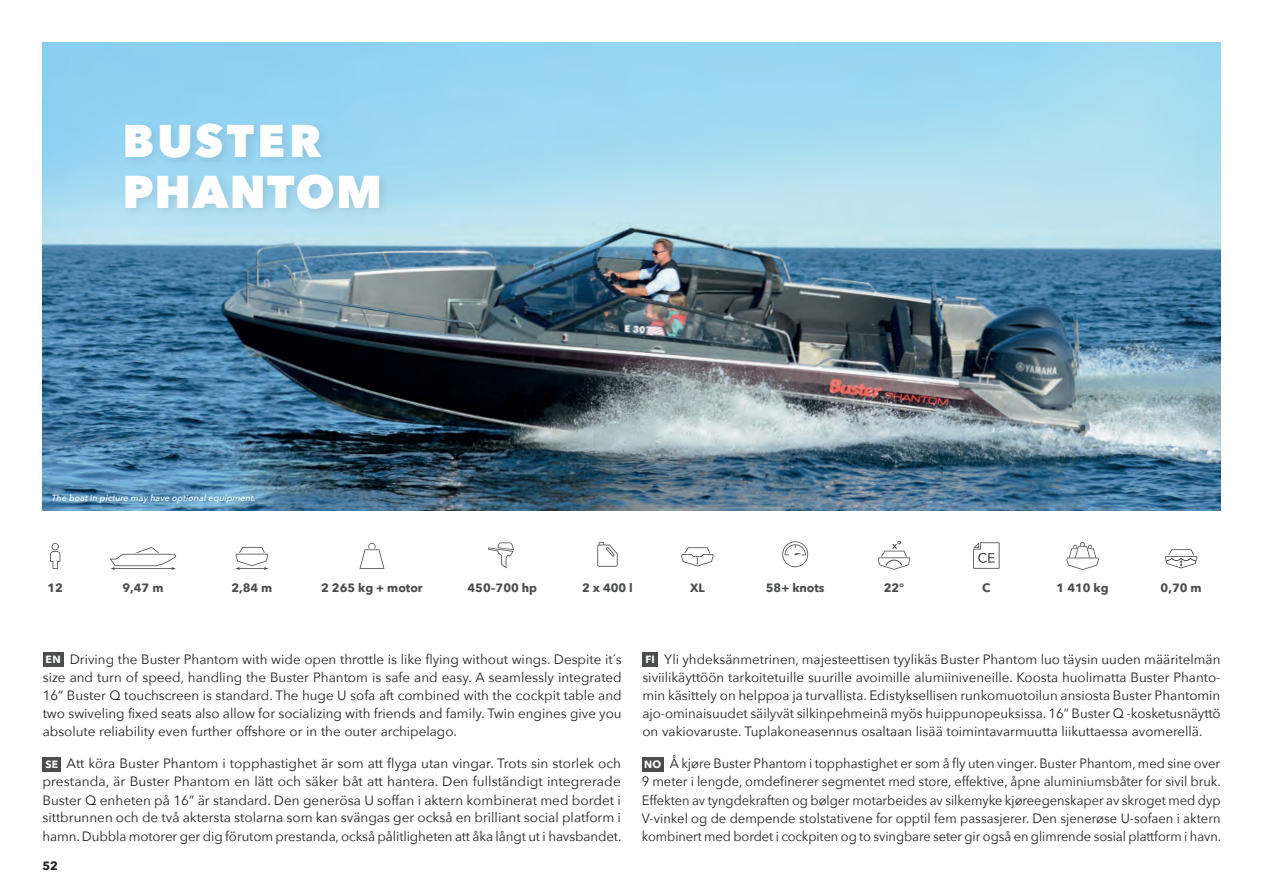
<style>
.page{position:relative;width:1263px;height:893px;background:#fff}
.page>*{position:absolute;margin:0;border:0;box-sizing:border-box;transform-origin:0 0}
.boat_name_2{font:800 45.75px "Avenir Next";letter-spacing:.035em;color:#fff}
.kaupallinen_teksti{font:13.5px/18px "Avenir Next";color:#231f20;text-align:justify}
.kaupallinen_teksti_NO{font:13.5px/18px "Avenir Next";letter-spacing:-.005em;color:#231f20;text-align:justify;scale:.96 1}
.kaupallinen_teksti_SE{font:13.5px/18px "Avenir Next";letter-spacing:-.01em;color:#231f20;text-align:justify}
.kaupallinen_teksti_EN{font:13.5px/18px "Avenir Next";color:#231f20;text-align:justify}
.gray_header_9_pt{font:700 12px "Avenir Next";color:#4b4c4d}
.t1{font:700 12px "Avenir Next";color:#231f20}
.boat_name{font:700 10.5px "Avenir Next";letter-spacing:.02em;color:#fff}
.Optional_equipment_-warning_text{font:italic 500 9px "Avenir Next";color:#fff}
</style>
<div class="page">
<img style="left:43px;top:43px;width:1177px;height:467px">
<svg style="left:110px;top:547px;width:66px;height:23px"></svg>
<svg style="left:235px;top:547px;width:33px;height:23px"></svg>
<svg style="left:359px;top:543px;width:25px;height:26px"></svg>
<svg style="left:488px;top:542px;width:26px;height:26px"></svg>
<svg style="left:597px;top:542px;width:21px;height:25px"></svg>
<svg style="left:681px;top:547px;width:32px;height:19px"></svg>
<svg style="left:782px;top:541px;width:26px;height:26px"></svg>
<svg style="left:50px;top:543px;width:10px;height:26px"></svg>
<svg style="left:878px;top:541px;width:32px;height:29px"></svg>
<svg style="left:1165px;top:549px;width:32px;height:19px"></svg>
<svg style="left:1066px;top:542px;width:33px;height:28px"></svg>
<div style="left:120px;top:118px;width:271px;height:102px;background:#231f20;opacity:.1"></div>
<div style="left:43px;top:652px;width:21px;height:14px;background:#4b4c4d"></div>
<div style="left:642px;top:757px;width:22px;height:14px;background:#4b4c4d"></div>
<div style="left:642px;top:652px;width:16px;height:14px;background:#4b4c4d"></div>
<div style="left:43px;top:757px;width:18px;height:15px;background:#4b4c4d"></div>
<svg style="left:973px;top:542px;width:26px;height:27px"></svg>
<p class="boat_name_2" style="left:122px;top:112px;width:201px">BUSTER</p>
<p class="boat_name_2" style="left:122px;top:163px;width:261px">PHANTOM</p>
<p class="Optional_equipment_-warning_text" style="left:52px;top:490px;width:206px">The boat in picture may have optional equipment.</p>
<p class="gray_header_9_pt" style="left:47px;top:580px;width:17px">12</p>
<p class="gray_header_9_pt" style="left:123px;top:580px;width:42px">9,47 m</p>
<p class="gray_header_9_pt" style="left:231px;top:580px;width:42px">2,84 m</p>
<p class="gray_header_9_pt" style="left:321px;top:580px;width:103px">2 265 kg + motor</p>
<p class="gray_header_9_pt" style="left:467px;top:580px;width:71px">450–700 hp</p>
<p class="gray_header_9_pt" style="left:582px;top:580px;width:52px">2 x 400 l</p>
<p class="gray_header_9_pt" style="left:690px;top:580px;width:16px">XL</p>
<p class="gray_header_9_pt" style="left:766px;top:580px;width:60px">58+ knots</p>
<p class="gray_header_9_pt" style="left:884px;top:580px;width:22px">22°</p>
<p class="gray_header_9_pt" style="left:982px;top:581px;width:10px">C</p>
<p class="gray_header_9_pt" style="left:1056px;top:580px;width:54px">1 410 kg</p>
<p class="gray_header_9_pt" style="left:1161px;top:580px;width:42px">0,70 m</p>
<p class="kaupallinen_teksti_EN" style="left:43px;top:650px;width:580px;text-indent:27px">Driving the Buster Phantom with wide open throttle is like flying without wings. Despite it´s size and turn of speed, handling the Buster Phantom is safe and easy. A seamlessly integrated 16” Buster Q touchscreen is standard. The huge U sofa aft combined with the cockpit table and two swiveling fixed seats also allow for socializing with friends and family. Twin engines give you absolute reliability even further offshore or in the outer archipelago.</p>
<p class="boat_name" style="left:46px;top:653px;width:17px">EN</p>
<p class="kaupallinen_teksti" style="left:642px;top:650px;width:580px;text-indent:22px">Yli yhdeksänmetrinen, majesteettisen tyylikäs Buster Phantom luo täysin uuden määritelmän siviilikäyttöön tarkoitetuille suurille avoimille alumiiniveneille. Koosta huolimatta Buster Phanto&shy;min käsittely on helppoa ja turvallista. Edistyksellisen runkomuotoilun ansiosta Buster Phantomin ajo-ominaisuudet säilyvät silkinpehmeinä myös huippunopeuksissa. 16” Buster Q -kosketusnäyttö on vakiovaruste. Tuplakoneasennus osaltaan lisää toimintavarmuutta liikuttaessa avomerellä.</p>
<p class="boat_name" style="left:645px;top:653px;width:11px">FI</p>
<p class="kaupallinen_teksti_SE" style="left:43px;top:755px;width:580px;text-indent:24px">Att köra Buster Phantom i topphastighet är som att flyga utan vingar. Trots sin storlek och prestanda, är Buster Phantom en lätt och säker båt att hantera. Den fullständigt integrerade Buster Q enheten på 16” är standard. Den generösa U soffan i aktern kombinerat med bordet i sittbrunnen och de två aktersta stolarna som kan svängas ger också en brilliant social platform i hamn. Dubbla motorer ger dig förutom prestanda, också pålitligheten att åka långt ut i havsbandet.</p>
<p class="kaupallinen_teksti_NO" style="left:642px;top:755px;width:605px;text-indent:28px">Å kjøre Buster Phantom i topphastighet er som å fly uten vinger. Buster Phantom, med sine over 9 meter i lengde, omdefinerer segmentet med store, effektive, åpne aluminiumsbåter for sivil bruk.<br>Effekten av tyngdekraften og bølger motarbeides av silkemyke kjøreegenskaper av skroget med dyp V-vinkel og de dempende stolstativene for opptil fem passasjerer. Den sjenerøse U-sofaen i aktern kombinert med bordet i cockpiten og to svingbare seter gir også en glimrende sosial plattform i havn.</p>
<p class="boat_name" style="left:644px;top:758px;width:19px">NO</p>
<p class="boat_name" style="left:46px;top:758px;width:14px">SE</p>
<p class="t1" style="left:43px;top:859px;width:17px">52</p>
</div>
